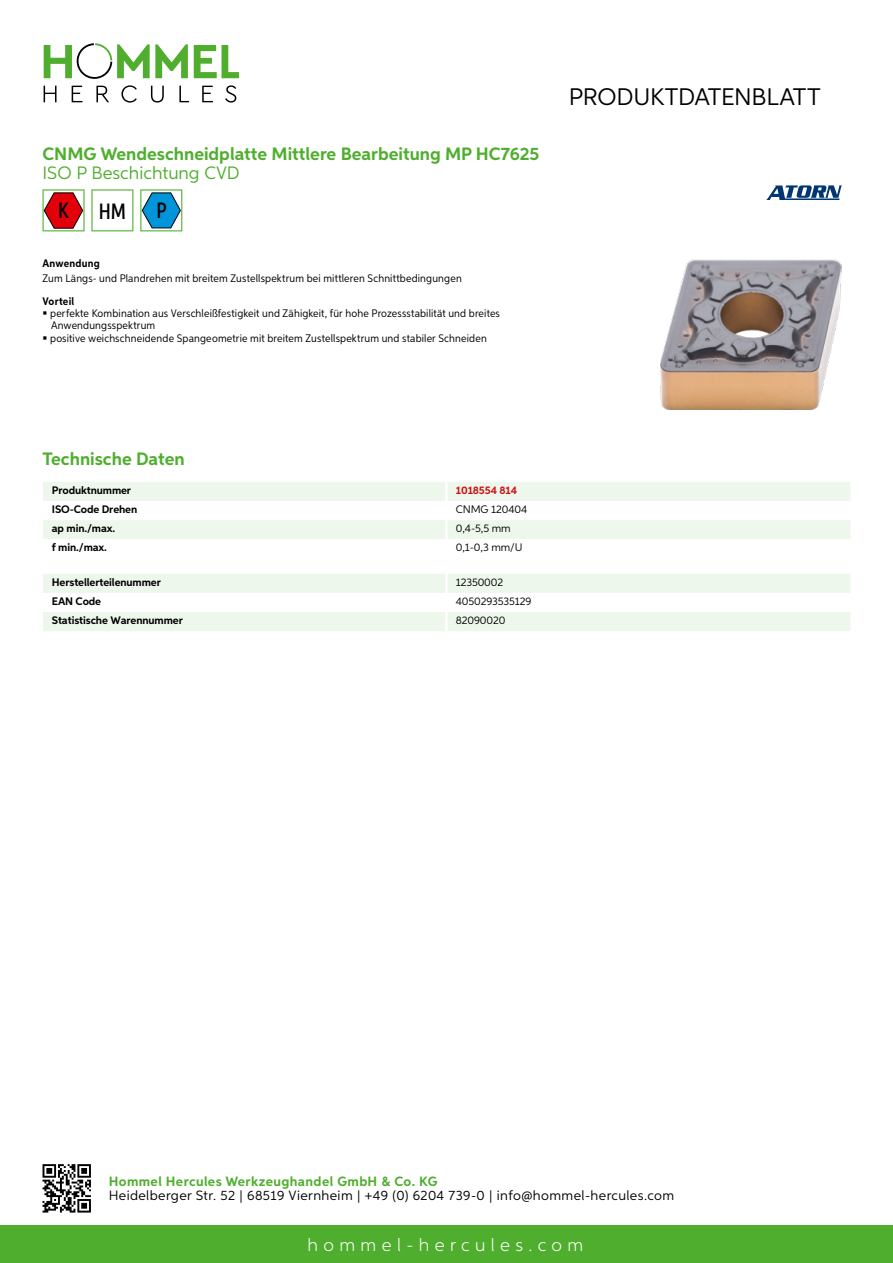
<style>
.page{position:relative;width:893px;height:1263px;background:#fff}
.page>*{position:absolute;margin:0;border:0;box-sizing:border-box;transform-origin:0 0}
.t1{font:24px "Aspira";letter-spacing:-.01em;color:#000}
.t2{font:500 22.2px "Aspira XX Nar";color:#000}
.t3{font:700 18px "Aspira";color:#50ae2f}
.t4{font:300 18px "Aspira";letter-spacing:.3em;color:#fff}
.t5{font:18px "Aspira";color:#50ae2f}
.t6{font:13.5px "Aspira";letter-spacing:.03em;color:#000}
.t7{font:700 13.5px "Aspira";letter-spacing:.03em;color:#50ae2f}
.t8{font:10.95px/12.5px "Aspira Nar";letter-spacing:.015em;color:#000}
.t9{font:700 10.95px "Aspira";letter-spacing:-.01em;color:#000}
.t10{font:10.95px "Aspira";letter-spacing:-.01em;color:#000}
.t11{font:700 10.95px "Aspira Nar";letter-spacing:.02em;color:#000}
.t12{font:700 10.95px "Aspira";letter-spacing:-.01em;color:#cd1013}
</style>
<div class="page">
<div style="left:0;top:1226px;width:893px;height:37px;background:#50ae2f"></div>
<svg style="left:43px;top:1164px;width:48px;height:48px"></svg>
<svg style="left:194px;top:45px;width:45px;height:33px"></svg>
<svg style="left:44px;top:43px;width:144px;height:36px"></svg>
<svg style="left:44px;top:86px;width:13px;height:16px"></svg>
<svg style="left:72px;top:86px;width:10px;height:16px"></svg>
<svg style="left:96px;top:86px;width:13px;height:16px"></svg>
<svg style="left:121px;top:85px;width:16px;height:18px"></svg>
<svg style="left:151px;top:86px;width:13px;height:17px"></svg>
<svg style="left:179px;top:86px;width:10px;height:16px"></svg>
<svg style="left:202px;top:86px;width:11px;height:16px"></svg>
<svg style="left:225px;top:85px;width:11px;height:18px"></svg>
<div style="left:43px;top:482px;width:807px;height:19px;background:#eef7eb"></div>
<div style="left:43px;top:520px;width:807px;height:19px;background:#eef7eb"></div>
<hr style="left:445px;top:482px;width:3px;height:19px;background:#fff">
<hr style="left:445px;top:520px;width:3px;height:19px;background:#fff">
<svg style="left:43px;top:574px;width:807px;height:57px"></svg>
<hr style="left:445px;top:612px;width:3px;height:19px;background:#fff">
<svg style="left:43px;top:189px;width:42px;height:42px"></svg>
<svg style="left:91px;top:189px;width:42px;height:42px"></svg>
<svg style="left:140px;top:189px;width:42px;height:42px"></svg>
<img style="left:660px;top:259px;width:182px;height:150px">
<svg style="left:766px;top:185px;width:76px;height:15px"></svg>
<h3 class="t3" style="left:43px;top:142px;width:498px">CNMG Wendeschneidplatte Mittlere Bearbeitung MP HC7625</h3>
<h3 class="t5" style="left:43px;top:162px;width:196px">ISO P Beschichtung CVD</h3>
<h2 class="t2" style="left:58px;top:197px;width:12px">K</h2>
<h2 class="t2" style="left:99px;top:197px;width:29px">HM</h2>
<h2 class="t2" style="left:156px;top:197px;width:12px">P</h2>
<p class="t11" style="left:43px;top:257px;width:59px">Anwendung</p>
<p class="t8" style="left:43px;top:272px;width:421px">Zum Längs- und Plandrehen mit breitem Zustellspektrum bei mittleren Schnittbedingungen</p>
<p class="t11" style="left:43px;top:294px;width:33px">Vorteil</p>
<p class="t8" style="left:50px;top:307px;width:451px">perfekte Kombination aus Verschleißfestigkeit und Zähigkeit, für hohe Prozessstabilität und breites<br>Anwendungsspektrum<br>positive weichschneidende Spangeometrie mit breitem Zustellspektrum und stabiler Schneiden</p>
<h1 class="t1" style="left:569px;top:82px;width:253px">Produktdatenblatt</h1>
<h3 class="t3" style="left:43px;top:448px;width:144px">Technische Daten</h3>
<p class="t9" style="left:52px;top:483px;width:81px">Produktnummer</p>
<p class="t12" style="left:456px;top:483px;width:63px">1018554 814</p>
<p class="t9" style="left:52px;top:502px;width:87px">ISO-Code Drehen</p>
<p class="t10" style="left:456px;top:502px;width:73px">CN MG 120404</p>
<p class="t9" style="left:52px;top:521px;width:65px">ap min./max.</p>
<p class="t10" style="left:456px;top:522px;width:56px">0,4-5,5 mm</p>
<p class="t9" style="left:52px;top:541px;width:57px">f min./max.</p>
<p class="t10" style="left:456px;top:541px;width:66px">0,1-0,3 mm/U</p>
<p class="t9" style="left:52px;top:575px;width:111px">Herstellerteilenummer</p>
<p class="t10" style="left:456px;top:575px;width:49px">12350002</p>
<p class="t9" style="left:52px;top:594px;width:51px">EAN Code</p>
<p class="t10" style="left:456px;top:594px;width:77px">4050293535129</p>
<p class="t9" style="left:52px;top:613px;width:132px">Statistische Warennummer</p>
<p class="t10" style="left:456px;top:613px;width:51px">82090020</p>
<p class="t7" style="left:109px;top:1172px;width:330px">Hommel Hercules Werkzeughandel GmbH &amp; Co. KG</p>
<p class="t6" style="left:109px;top:1187px;width:567px">Heidelberger Str. 52 | 68519 Viernheim | +49 (0) 6204 739-0 | info@hommel-hercules.com</p>
<h3 class="t4" style="left:307px;top:1234px;width:277px">hommel-hercules.com</h3>
</div>
